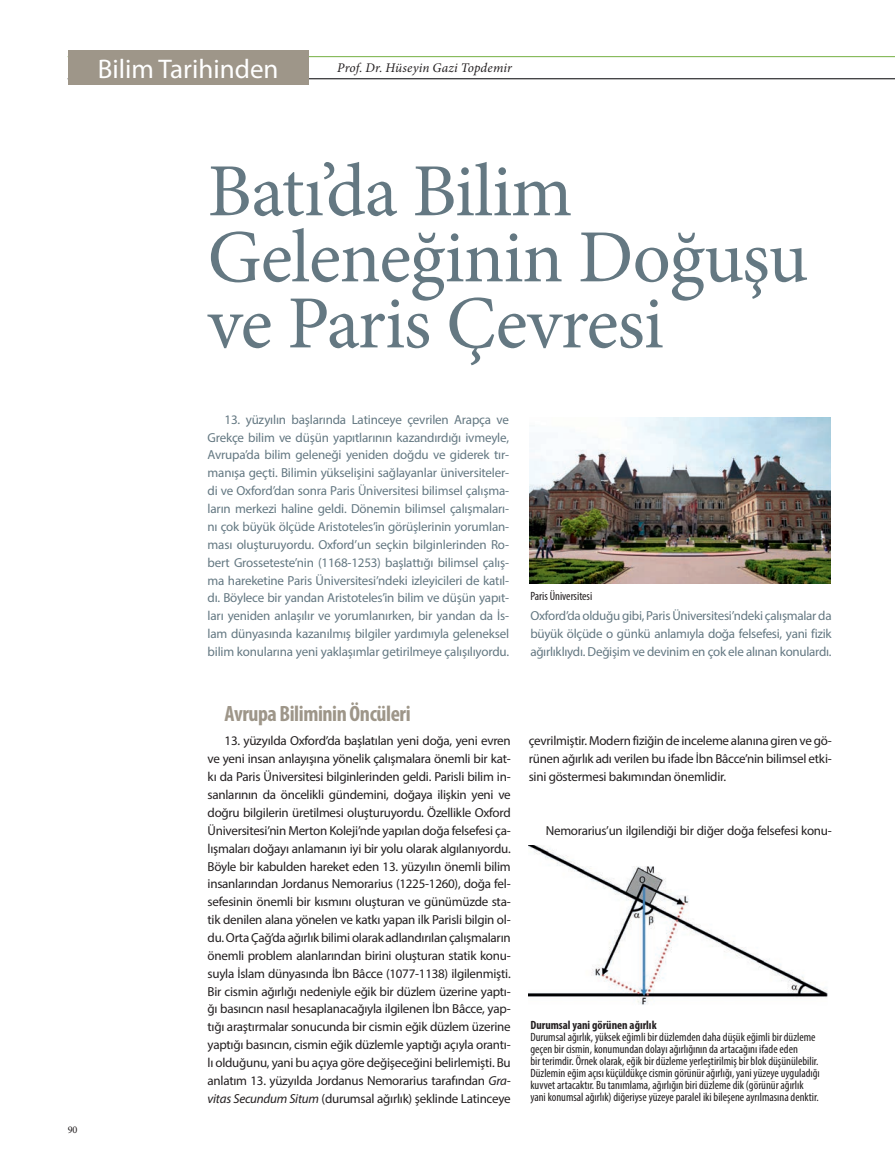
<style>
.page{position:relative;width:895px;height:1172px;background:#fff}
.page>*{position:absolute;margin:0;border:0;box-sizing:border-box;transform-origin:0 0}
.t1{font:75px/66px "Minion Pro";letter-spacing:-.015em;color:#647882}
.t2{font:27px "Myriad Pro";color:#fff}
.t3{font:700 condensed 22.2px "Myriad Pro";letter-spacing:-.02em;color:#9e9689}
.t4{font:italic 13.2px "Minion Pro";letter-spacing:.01em;color:#231f20}
.t5{font:13.05px/17.9px "Myriad Pro";letter-spacing:-.02em;color:#231f20;text-align:justify}
.t6{font:13.05px/17.9px "Myriad Pro";letter-spacing:-.02em;color:#647882;text-align:justify}
.t7{font:condensed 12px/12px "Myriad Pro";color:#231f20}
.t8{font:700 condensed 12px "Myriad Pro";color:#231f20}
.t9{font:10.35px "Minion Pro";color:#231f20}
.s1{font-style:italic}
</style>
<div class="page">
<img style="left:528px;top:845px;width:300px;height:160px">
<img style="left:529px;top:417px;width:302px;height:166px">
<hr style="left:68px;top:78px;width:827px;height:1px;background:#000103">
<hr style="left:68px;top:56px;width:827px;height:1px;background:#75b042">
<div style="left:68px;top:51px;width:241px;height:34px;background:#9e9689"></div>
<h2 class="t2" style="left:98px;top:52px;width:182px">Bilim Tarihinden</h2>
<p class="t4" style="left:337px;top:59px;width:176px">Prof. Dr. Hüseyin Gazi Topdemir</p>
<p class="t9" style="left:68px;top:1122px;width:11px">90</p>
<h1 class="t1" style="left:208px;top:159px;width:602px">Batı’da Bilim<br>Geleneğinin Doğuşu ve Paris Çevresi</h1>
<p class="t6" style="left:208px;top:410px;width:303px;text-indent:17px">13. yüzyılın başlarında Latinceye çevrilen Arapça ve Grekçe bilim ve düşün yapıtlarının kazandırdığı ivmeyle, Avrupa’da bilim geleneği yeniden doğdu ve giderek tır&shy;manışa geçti. Bilimin yükselişini sağlayanlar üniversiteler&shy;di ve Oxford’dan sonra Paris Üniversitesi bilimsel çalışma&shy;ların merkezi haline geldi. Dönemin bilimsel çalışmaları&shy;nı çok büyük ölçüde Aristoteles’in görüşlerinin yorumlan&shy;ması oluşturuyordu. Oxford’un seçkin bilginlerinden Ro&shy;bert Grosseteste’nin (1168-1253) başlattığı bilimsel çalış&shy;ma hareketine Paris Üniversitesi’ndeki izleyicileri de katıl&shy;dı. Böylece bir yandan Aristoteles’in bilim ve düşün yapıt&shy;ları yeniden anlaşılır ve yorumlanırken, bir yandan da İs&shy;lam dünyasında kazanılmış bilgiler yardımıyla geleneksel bilim konularına yeni yaklaşımlar getirilmeye çalışılıyordu.</p>
<p class="t7" style="left:530px;top:589px;width:63px">Paris Üniversitesi</p>
<p class="t6" style="left:530px;top:606px;width:303px">Oxford’da olduğu gibi, Paris Üniversitesi’ndeki çalışmalar da büyük ölçüde o günkü anlamıyla doğa felsefesi, yani fizik ağırlıklıydı. Değişim ve devinim en çok ele alınan konulardı.</p>
<h3 class="t3" style="left:225px;top:700px;width:188px">Avrupa Biliminin Öncüleri</h3>
<p class="t5" style="left:208px;top:731px;width:305px;text-indent:17px">13. yüzyılda Oxford’da başlatılan yeni doğa, yeni evren ve yeni insan anlayışına yönelik çalışmalara önemli bir kat&shy;kı da Paris Üniversitesi bilginlerinden geldi. Parisli bilim in&shy;sanlarının da öncelikli gündemini, doğaya ilişkin yeni ve doğru bilgilerin üretilmesi oluşturuyordu. Özellikle Oxford Üniversitesi’nin Merton Koleji’nde yapılan doğa felsefesi ça&shy;lışmaları doğayı anlamanın iyi bir yolu olarak algılanıyordu.<br>Böyle bir kabulden hareket eden 13. yüzyılın önemli bilim insanlarından Jordanus Nemorarius (1225-1260), doğa fel&shy;sefesinin önemli bir kısmını oluşturan ve günümüzde sta&shy;tik denilen alana yönelen ve katkı yapan ilk Parisli bilgin ol&shy;du. Orta Çağ’da ağırlık bilimi olarak adlandırılan çalışmaların önemli problem alanlarından birini oluşturan statik konu&shy;suyla İslam dünyasında İbn Bâcce (1077-1138) ilgilenmişti.<br>Bir cismin ağırlığı nedeniyle eğik bir düzlem üzerine yaptı&shy;ğı basıncın nasıl hesaplanacağıyla ilgilenen İbn Bâcce, yap&shy;tığı araştırmalar sonucunda bir cismin eğik düzlem üzerine yaptığı basıncın, cismin eğik düzlemle yaptığı açıyla orantı&shy;lı olduğunu, yani bu açıya göre değişeceğini belirlemişti. Bu anlatım 13. yüzyılda Jordanus Nemorarius tarafından <span class="s1">Gra&shy;vitas Secundum Situm</span> (durumsal ağırlık) şeklinde Latinceye</p>
<p class="t5" style="left:529px;top:731px;width:305px">çevrilmiştir. Modern fiziğin de inceleme alanına giren ve gö&shy;rünen ağırlık adı verilen bu ifade İbn Bâcce’nin bilimsel etki&shy;sini göstermesi bakımından önemlidir.</p>
<p class="t5" style="left:546px;top:821px;width:288px">Nemorarius’un ilgilendiği bir diğer doğa felsefesi konu-</p>
<p class="t8" style="left:530px;top:1017px;width:128px">Durumsal yani görünen ağırlık</p>
<p class="t7" style="left:530px;top:1030px;width:291px">Durumsal ağırlık, yüksek eğimli bir düzlemden daha düşük eğimli bir düzleme geçen bir cismin, konumundan dolayı ağırlığının da artacağını ifade eden<br>bir terimdir. Örnek olarak, eğik bir düzleme yerleştirilmiş bir blok düşünülebilir.<br>Düzlemin eğim açısı küçüldükçe cismin görünür ağırlığı, yani yüzeye uyguladığı kuvvet artacaktır. Bu tanımlama, ağırlığın biri düzleme dik (görünür ağırlık yani konumsal ağırlık) diğeriyse yüzeye paralel iki bileşene ayrılmasına denktir.</p>
</div>
